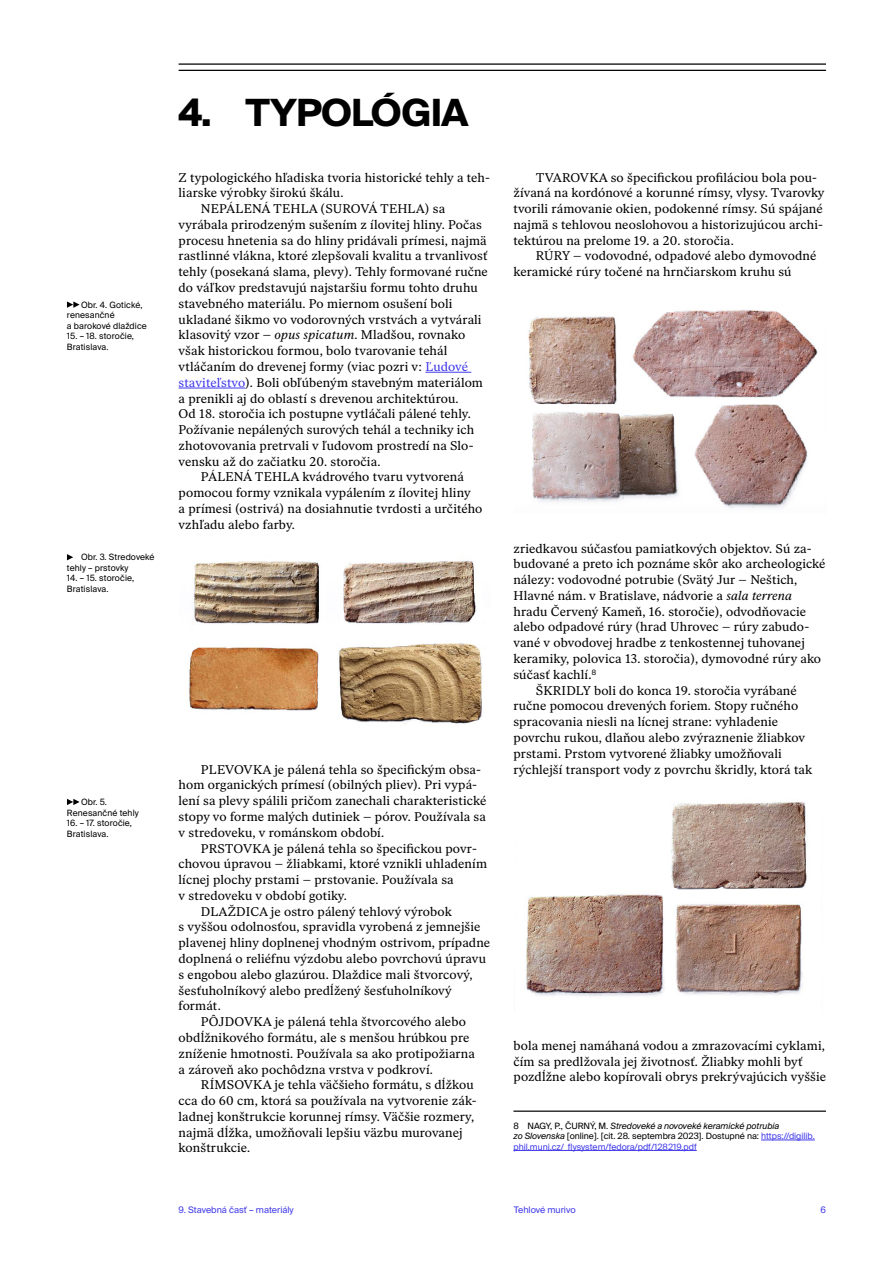
<style>
.page{position:relative;width:893px;height:1263px;background:#fff}
.page>*{position:absolute;margin:0;border:0;box-sizing:border-box;transform-origin:0 0}
.t1{font:700 37.5px "Suisse Intl";letter-spacing:-.015em;color:#000}
.t2{font:12.6px/15.8px "Ivar Text";letter-spacing:.01em;color:#000}
.t3{font:9px "Suisse Intl";color:#413aeb}
.t4{font:8.7px/10.5px "Suisse Intl";letter-spacing:.015em;color:#000}
.t5{font:8.7px/10.5px "Suisse Intl";color:#413aeb}
.s1{font-size:37.8px}
.s2{font-style:italic}
.s3{color:#413aeb}
.s4{color:#000}
.s5{font-style:italic;color:#000}
</style>
<div class="page">
<img style="left:189px;top:560px;width:293px;height:164px">
<img style="left:528px;top:310px;width:290px;height:198px">
<svg style="left:67px;top:554px;width:6px;height:6px"></svg>
<svg style="left:67px;top:301px;width:13px;height:7px"></svg>
<svg style="left:67px;top:799px;width:13px;height:6px"></svg>
<hr style="left:179px;top:63px;width:647px;height:2px;background:#000">
<hr style="left:179px;top:70px;width:647px;height:1px;background:#000">
<hr style="left:425px;top:372px;width:46px;height:1px;background:#413aeb">
<hr style="left:179px;top:388px;width:66px;height:1px;background:#413aeb">
<hr style="left:513px;top:1110px;width:313px;height:2px;background:#000">
<hr style="left:761px;top:1139px;width:54px;height:1px;background:#413aeb">
<hr style="left:513px;top:1150px;width:184px;height:1px;background:#413aeb">
<img style="left:526px;top:802px;width:281px;height:194px">
<p class="t4" style="left:67px;top:299px;width:81px;text-indent:14px">Obr. 4. Gotické, renesančné<br>a barokové dlaždice</p>
<p class="t4" style="left:67px;top:331px;width:69px">15. – 18. storočie,<br>Bratislava.</p>
<p class="t4" style="left:67px;top:552px;width:89px;text-indent:14px">Obr. 3. Stredoveké tehly – prstovky</p>
<p class="t4" style="left:67px;top:573px;width:69px">14. – 15. storočie,<br>Bratislava.</p>
<p class="t4" style="left:67px;top:797px;width:73px;text-indent:14px">Obr. 5.<br>Renesančné tehly</p>
<p class="t4" style="left:67px;top:818px;width:67px">16. – 17. storočie,<br>Bratislava.</p>
<h1 class="t1" style="left:179px;top:91px;width:292px"><span class="s1">4.</span> TYPOLÓGIA</h1>
<p class="t2" style="left:179px;top:169px;width:313px">Z typologického hľadiska tvoria historické tehly a teh-</p>
<p class="t2" style="left:179px;top:185px;width:166px">liarske výrobky širokú škálu.</p>
<p class="t2" style="left:201px;top:201px;width:246px">NEPÁLENÁ TEHLA (SUROVÁ TEHLA) sa</p>
<p class="t2" style="left:179px;top:217px;width:305px">vyrábala prirodzeným sušením z ílovitej hliny. Počas</p>
<p class="t2" style="left:179px;top:232px;width:309px">procesu hnetenia sa do hliny pridávali prímesi, najmä</p>
<p class="t2" style="left:179px;top:248px;width:310px">rastlinné vlákna, ktoré zlepšovali kvalitu a trvanlivosť</p>
<p class="t2" style="left:179px;top:264px;width:311px">tehly (posekaná slama, plevy). Tehly formované ručne</p>
<p class="t2" style="left:179px;top:280px;width:301px">do váľkov predstavujú najstaršiu formu tohto druhu</p>
<p class="t2" style="left:179px;top:296px;width:275px">stavebného materiálu. Po miernom osušení boli</p>
<p class="t2" style="left:179px;top:311px;width:304px">ukladané šikmo vo vodorovných vrstvách a vytvárali</p>
<p class="t2" style="left:179px;top:327px;width:288px">klasovitý vzor – <span class="s2">opus spicatum</span>. Mladšou, rovnako</p>
<p class="t2" style="left:179px;top:343px;width:270px">však historickou formou, bolo tvarovanie tehál</p>
<p class="t2" style="left:179px;top:359px;width:291px">vtláčaním do drevenej formy (viac pozri v: <span class="s3">Ľudové</span></p>
<p class="t2" style="left:179px;top:374px;width:306px"><span class="s3">staviteľstvo</span>). Boli obľúbeným stavebným materiálom</p>
<p class="t2" style="left:179px;top:390px;width:281px">a prenikli aj do oblastí s drevenou architektúrou.</p>
<p class="t2" style="left:179px;top:406px;width:294px">Od 18. storočia ich postupne vytláčali pálené tehly.</p>
<p class="t2" style="left:179px;top:422px;width:297px">Požívanie nepálených surových tehál a techniky ich</p>
<p class="t2" style="left:179px;top:438px;width:296px">zhotovovania pretrvali v ľudovom prostredí na Slo-</p>
<p class="t2" style="left:179px;top:453px;width:203px">vensku až do začiatku 20. storočia.</p>
<p class="t2" style="left:201px;top:469px;width:264px">PÁLENÁ TEHLA kvádrového tvaru vytvorená</p>
<p class="t2" style="left:179px;top:485px;width:294px">pomocou formy vznikala vypálením z ílovitej hliny</p>
<p class="t2" style="left:179px;top:501px;width:305px">a prímesi (ostrivá) na dosiahnutie tvrdosti a určitého</p>
<p class="t2" style="left:179px;top:517px;width:118px">vzhľadu alebo farby.</p>
<p class="t2" style="left:179px;top:761px;width:309px;text-indent:22px">PLEVOVKA je pálená tehla so špecifickým obsa&shy;hom organických prímesí (obilných pliev). Pri vypá&shy;lení sa plevy spálili pričom zanechali charakteristické stopy vo forme malých dutiniek – pórov. Používala sa v stredoveku, v románskom období.</p>
<p class="t2" style="left:201px;top:840px;width:277px">PRSTOVKA je pálená tehla so špecifickou povr-</p>
<p class="t2" style="left:179px;top:856px;width:310px">chovou úpravou – žliabkami, ktoré vznikli uhladením</p>
<p class="t2" style="left:179px;top:872px;width:277px">lícnej plochy prstami – prstovanie. Používala sa</p>
<p class="t2" style="left:179px;top:888px;width:170px">v stredoveku v období gotiky.</p>
<p class="t2" style="left:201px;top:903px;width:252px">DLAŽDICA je ostro pálený tehlový výrobok</p>
<p class="t2" style="left:179px;top:919px;width:303px">s vyššou odolnosťou, spravidla vyrobená z jemnejšie</p>
<p class="t2" style="left:179px;top:935px;width:313px">plavenej hliny doplnenej vhodným ostrivom, prípadne</p>
<p class="t2" style="left:179px;top:951px;width:309px">doplnená o reliéfnu výzdobu alebo povrchovú úpravu</p>
<p class="t2" style="left:179px;top:966px;width:295px">s engobou alebo glazúrou. Dlaždice mali štvorcový,</p>
<p class="t2" style="left:179px;top:982px;width:275px">šesťuholníkový alebo predĺžený šesťuholníkový</p>
<p class="t2" style="left:179px;top:998px;width:44px">formát.</p>
<p class="t2" style="left:201px;top:1014px;width:266px">PÔJDOVKA je pálená tehla štvorcového alebo</p>
<p class="t2" style="left:179px;top:1030px;width:292px">obdĺžnikového formátu, ale s menšou hrúbkou pre</p>
<p class="t2" style="left:179px;top:1045px;width:298px">zníženie hmotnosti. Používala sa ako protipožiarna</p>
<p class="t2" style="left:179px;top:1061px;width:256px">a zároveň ako pochôdzna vrstva v podkroví.</p>
<p class="t2" style="left:201px;top:1077px;width:274px">RÍMSOVKA je tehla väčšieho formátu, s dĺžkou</p>
<p class="t2" style="left:179px;top:1093px;width:300px">cca do 60 cm, ktorá sa používala na vytvorenie zák-</p>
<p class="t2" style="left:179px;top:1109px;width:297px">ladnej konštrukcie korunnej rímsy. Väčšie rozmery,</p>
<p class="t2" style="left:179px;top:1124px;width:286px">najmä dĺžka, umožňovali lepšiu väzbu murovanej</p>
<p class="t2" style="left:179px;top:1140px;width:73px">konštrukcie.</p>
<p class="t2" style="left:513px;top:169px;width:313px;text-indent:22px">TVAROVKA so špecifickou profiláciou bola pou&shy;žívaná na kordónové a korunné rímsy, vlysy. Tvarovky tvorili rámovanie okien, podokenné rímsy. Sú spájané najmä s tehlovou neoslohovou a historizujúcou archi&shy;tektúrou na prelome 19. a 20. storočia.</p>
<p class="t2" style="left:513px;top:248px;width:304px;text-indent:22px">RÚRY – vodovodné, odpadové alebo dymovodné keramické rúry točené na hrnčiarskom kruhu sú</p>
<p class="t2" style="left:513px;top:540px;width:300px">zriedkavou súčasťou pamiatkových objektov. Sú za-</p>
<p class="t2" style="left:513px;top:556px;width:313px">budované a preto ich poznáme skôr ako archeologické</p>
<p class="t2" style="left:513px;top:572px;width:285px">nálezy: vodovodné potrubie (Svätý Jur – Neštich,</p>
<p class="t2" style="left:513px;top:588px;width:280px">Hlavné nám. v Bratislave, nádvorie a <span class="s2">sala terrena</span></p>
<p class="t2" style="left:513px;top:603px;width:294px">hradu Červený Kameň, 16. storočie), odvodňovacie</p>
<p class="t2" style="left:513px;top:619px;width:297px">alebo odpadové rúry (hrad Uhrovec – rúry zabudo-</p>
<p class="t2" style="left:513px;top:635px;width:293px">vané v obvodovej hradbe z tenkostennej tuhovanej</p>
<p class="t2" style="left:513px;top:651px;width:309px">keramiky, polovica 13. storočia), dymovodné rúry ako</p>
<p class="t2" style="left:513px;top:667px;width:85px">súčasť kachlí.<sup>8</sup></p>
<p class="t2" style="left:536px;top:682px;width:262px">ŠKRIDLY boli do konca 19. storočia vyrábané</p>
<p class="t2" style="left:513px;top:698px;width:286px">ručne pomocou drevených foriem. Stopy ručného</p>
<p class="t2" style="left:513px;top:714px;width:266px">spracovania niesli na lícnej strane: vyhladenie</p>
<p class="t2" style="left:513px;top:730px;width:293px">povrchu rukou, dlaňou alebo zvýraznenie žliabkov</p>
<p class="t2" style="left:513px;top:745px;width:270px">prstami. Prstom vytvorené žliabky umožňovali</p>
<p class="t2" style="left:513px;top:761px;width:300px">rýchlejší transport vody z povrchu škridly, ktorá tak</p>
<p class="t2" style="left:513px;top:1037px;width:314px">bola menej namáhaná vodou a zmrazovacími cyklami, čím sa predlžovala jej životnosť. Žliabky mohli byť pozdĺžne alebo kopírovali obrys prekrývajúcich vyššie</p>
<p class="t5" style="left:513px;top:1120px;width:303px"><span class="s4">8 NAGY, P., ČURNÝ, M.</span> <span class="s5">Stredoveké a novoveké keramické potrubia<br>zo Slovenska</span> <span class="s4">[online]. [cit. 28. septembra 2023]. Dostupné na:</span> https://digilib. phil.muni.cz/_flysystem/fedora/pdf/128219.pdf</p>
<p class="t3" style="left:179px;top:1205px;width:117px">9. Stavebná časť – materiály</p>
<p class="t3" style="left:514px;top:1205px;width:63px">Tehlové murivo</p>
<p class="t3" style="left:820px;top:1205px;width:7px">6</p>
</div>
